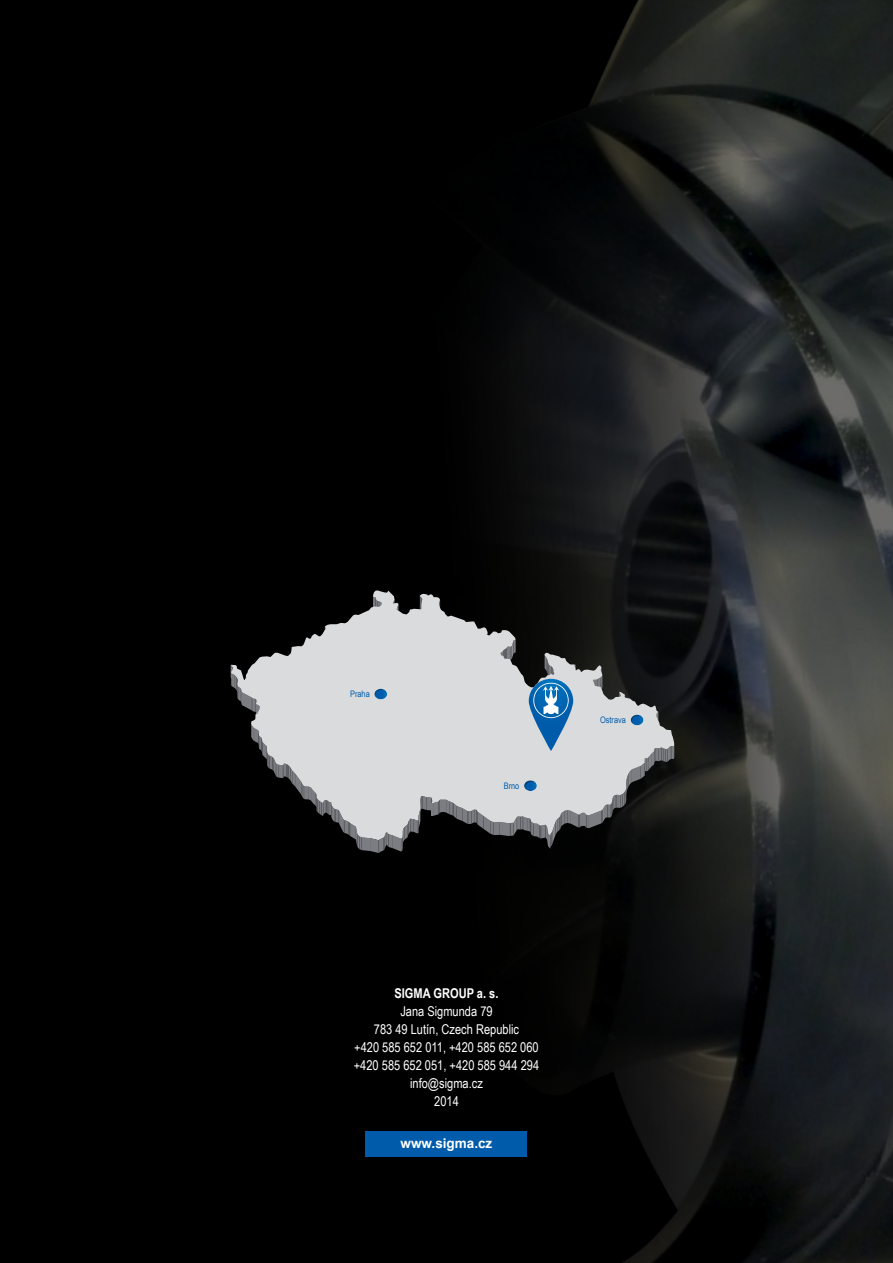
<style>
.page{position:relative;width:893px;height:1263px;background:#000}
.page>*{position:absolute;margin:0;border:0;box-sizing:border-box;transform-origin:0 0}
.t1{font:13.5px/18px "Arial Narrow";color:#fff;text-align:center}
.t2{font:700 13.5px "Arial Narrow";color:#fff}
.t3{font:700 13.5px "Arial";color:#fff}
.t4{font:9px "Arial Narrow";color:#005cab}
</style>
<div class="page">
<img style="left:365px;top:0;width:528px;height:1263px">
<svg style="left:231px;top:590px;width:443px;height:250px"></svg>
<div style="left:366px;top:1131px;width:161px;height:26px;background:#005cab"></div>
<svg style="left:529px;top:679px;width:44px;height:72px"></svg>
<svg style="left:533px;top:655px;width:43px;height:63px;background:#658dab"></svg>
<div style="left:630px;top:712px;width:16px;height:14px;background:#000;opacity:.39"></div>
<svg style="left:231px;top:665px;width:263px;height:188px"></svg>
<div style="left:373px;top:686px;width:17px;height:14px;background:#000;opacity:.39"></div>
<svg style="left:500px;top:744px;width:175px;height:105px"></svg>
<div style="left:523px;top:778px;width:16px;height:14px;background:#000;opacity:.39"></div>
<p class="t4" style="left:350px;top:688px;width:21px">Praha</p>
<p class="t4" style="left:504px;top:779px;width:17px">Brno</p>
<p class="t4" style="left:600px;top:713px;width:27px">Ostrava</p>
<p class="t2" style="left:394px;top:983px;width:105px">SIGMA GROUP a. s.</p>
<p class="t1" style="left:354px;top:1001px;width:187px">Jana Sigmunda 79<br>783 49 Lutín, Czech Republic<br>+420 585 652 011, +420 585 652 060 +420 585 652 051, +420 585 944 294 info@sigma.cz<br>2014</p>
<p class="t3" style="left:401px;top:1134px;width:93px">www.sigma.cz</p>
</div>
